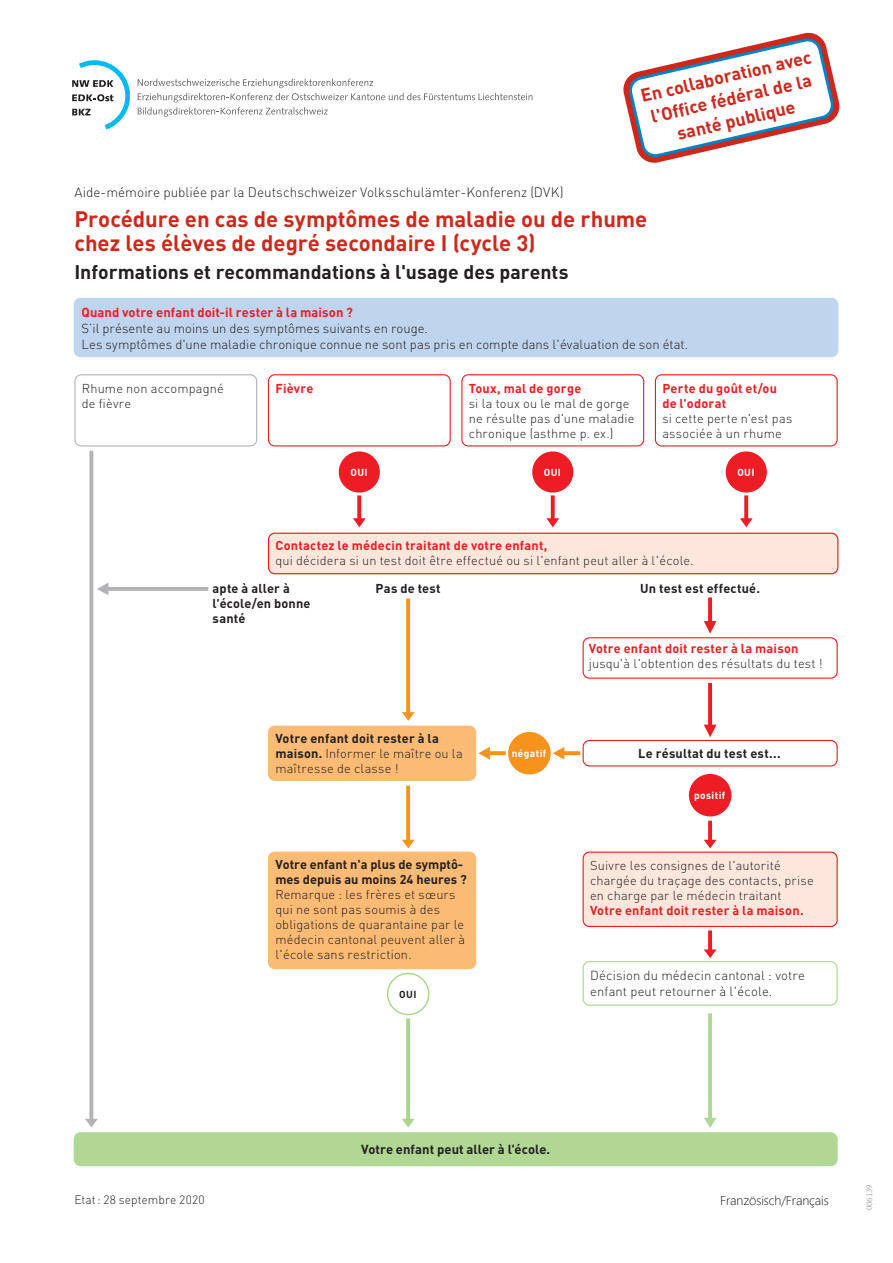
<style>
.page{position:relative;width:893px;height:1263px;background:#fff}
.page>*{position:absolute;margin:0;border:0;box-sizing:border-box;transform-origin:0 0}
.t1{font:700 22.2px/24px "DINOT";color:#ce281c}
.t2{font:700 19.5px "DINOT";color:#231f20}
.t3{font:700 18px/22.5px "DINOT";color:#ce281c;text-align:center}
.t4{font:300 13.5px "DINOT";color:#231f20}
.t5{font:300 13.05px/16px "DINOT";letter-spacing:.005em;color:#231f20}
.t6{font:700 13.05px "DINOT";letter-spacing:.005em;color:#ee1d23}
.t7{font:700 13.05px "DINOT";letter-spacing:.005em;color:#231f20}
.t8{font:300 12.75px/15px "DINOT";letter-spacing:.015em;color:#231f20}
.t9{font:700 12.75px/15px "DINOT";letter-spacing:.015em;color:#ee1d23}
.t10{font:700 12.75px/15px "DINOT";letter-spacing:.015em;color:#231f20}
.t11{font:300 12px "DINOT";letter-spacing:.01em;color:#231f20}
.t12{font:12px "Microsoft Jheng Hei UI Light";letter-spacing:-.01em;color:#231f20}
.t13{font:700 10.2px "DINOT";letter-spacing:.04em;color:#fff}
.t14{font:700 10.2px "DINOT";color:#231f20}
.t15{font:9px "Minion Pro";color:#a8a9ad}
.s1{font-weight:700}
</style>
<div class="page">
<svg style="left:72px;top:60px;width:460px;height:70px"></svg>
<div style="left:74px;top:298px;width:764px;height:58px;background:#bfd4ed;border-radius:6px"></div>
<div style="left:74px;top:298px;width:764px;height:59px;border:2px solid #bfd4ed;border-radius:6px"></div>
<div style="left:74px;top:1133px;width:763px;height:32px;background:#b0d793;border-radius:6px"></div>
<div style="left:74px;top:1132px;width:764px;height:34px;border:2px solid #b0d793;border-radius:6px"></div>
<div style="left:268px;top:374px;width:183px;height:72px;border:1px solid #ee1d23;border-radius:6px"></div>
<div style="left:461px;top:374px;width:183px;height:72px;border:1px solid #ee1d23;border-radius:6px"></div>
<div style="left:655px;top:374px;width:183px;height:72px;border:1px solid #ee1d23;border-radius:6px"></div>
<div style="left:268px;top:726px;width:208px;height:54px;background:#fcbb74;border-radius:6px"></div>
<div style="left:268px;top:725px;width:208px;height:56px;border:1px solid #fcbb74;border-radius:6px"></div>
<div style="left:268px;top:852px;width:208px;height:116px;background:#fcbb74;border-radius:6px"></div>
<div style="left:268px;top:851px;width:208px;height:118px;border:1px solid #fcbb74;border-radius:6px"></div>
<div style="left:583px;top:961px;width:255px;height:45px;border:1px solid #b0d793;border-radius:6px"></div>
<div style="left:583px;top:852px;width:254px;height:74px;background:#fde7dc;border-radius:6px"></div>
<div style="left:583px;top:851px;width:255px;height:76px;border:1px solid #ee1d23;border-radius:6px"></div>
<div style="left:583px;top:637px;width:255px;height:42px;border:1px solid #ee1d23;border-radius:6px"></div>
<div style="left:583px;top:740px;width:255px;height:26px;border:1px solid #ee1d23;border-radius:6px"></div>
<svg style="left:402px;top:598px;width:13px;height:123px"></svg>
<svg style="left:402px;top:786px;width:13px;height:62px"></svg>
<svg style="left:402px;top:1018px;width:13px;height:109px"></svg>
<div style="left:339px;top:451px;width:41px;height:42px;background:#ee1d23;border-radius:50%"></div>
<div style="left:532px;top:451px;width:41px;height:42px;background:#ee1d23;border-radius:50%"></div>
<div style="left:726px;top:451px;width:41px;height:42px;background:#ee1d23;border-radius:50%"></div>
<div style="left:690px;top:775px;width:41px;height:41px;background:#ee1d23;border-radius:50%"></div>
<div style="left:689px;top:774px;width:42px;height:42px;border:1px solid #ee1d23;border-radius:50%"></div>
<div style="left:509px;top:733px;width:41px;height:41px;background:#f7931d;border-radius:50%"></div>
<div style="left:508px;top:732px;width:43px;height:42px;border:1px solid #f7931d;border-radius:50%"></div>
<div style="left:74px;top:374px;width:183px;height:72px;border:1px solid #b2b3b7;border-radius:6px"></div>
<svg style="left:623px;top:32px;width:217px;height:131px"></svg>
<div style="left:268px;top:533px;width:570px;height:41px;background:#fde7dc;border-radius:6px"></div>
<div style="left:268px;top:533px;width:570px;height:41px;border:1px solid #ee1d23;border-radius:6px"></div>
<svg style="left:478px;top:747px;width:28px;height:13px"></svg>
<svg style="left:553px;top:747px;width:27px;height:13px"></svg>
<svg style="left:704px;top:597px;width:12px;height:37px"></svg>
<svg style="left:704px;top:683px;width:12px;height:54px"></svg>
<svg style="left:704px;top:821px;width:12px;height:27px"></svg>
<svg style="left:704px;top:930px;width:12px;height:28px"></svg>
<svg style="left:704px;top:1013px;width:12px;height:115px"></svg>
<div style="left:387px;top:973px;width:42px;height:42px;border:1px solid #aad489;border-radius:50%"></div>
<svg style="left:546px;top:495px;width:13px;height:32px"></svg>
<svg style="left:740px;top:495px;width:13px;height:32px"></svg>
<svg style="left:353px;top:495px;width:13px;height:32px"></svg>
<svg style="left:85px;top:451px;width:123px;height:676px"></svg>
<p class="t4" style="left:74px;top:183px;width:491px">Aide-mémoire publiée par la Deutschschweizer Volksschulämter-Konferenz (DVK)</p>
<h3 class="t3" style="left:638px;top:84px;width:176px;rotate:-13deg">En collaboration avec l'Offi ce fédéral de la santé publique</h3>
<h1 class="t1" style="left:74px;top:206px;width:574px">Procédure en cas de symptômes de maladie ou de rhume chez les élèves de degré secondaire I (cycle 3)</h1>
<h2 class="t2" style="left:74px;top:258px;width:496px">Informations et recommandations à l'usage des parents</h2>
<p class="t6" style="left:82px;top:303px;width:273px">Quand votre enfant doit-il rester à la maison ?</p>
<p class="t5" style="left:82px;top:320px;width:608px">S’il présente au moins un des symptômes suivants en rouge.<br>Les symptômes d'une maladie chronique connue ne sont pas pris en compte dans l'évaluation de son état.</p>
<p class="t8" style="left:82px;top:380px;width:143px">Rhume non accompagné de fièvre</p>
<p class="t9" style="left:275px;top:380px;width:40px">Fièvre</p>
<p class="t9" style="left:469px;top:380px;width:114px">Toux, mal de gorge</p>
<p class="t8" style="left:469px;top:395px;width:167px">si la toux ou le mal de gorge ne résulte pas d'une maladie chronique (asthme p. ex.)</p>
<p class="t9" style="left:662px;top:380px;width:116px">Perte du goût et/ou de l'odorat</p>
<p class="t8" style="left:662px;top:410px;width:131px">si cette perte n'est pas associée à un rhume</p>
<p class="t13" style="left:350px;top:465px;width:19px">OUI</p>
<p class="t13" style="left:544px;top:465px;width:19px">OUI</p>
<p class="t13" style="left:737px;top:465px;width:19px">OUI</p>
<p class="t9" style="left:275px;top:537px;width:273px">Contactez le médecin traitant de votre enfant,</p>
<p class="t8" style="left:275px;top:552px;width:420px">qui décidera si un test doit être effectué ou si l'enfant peut aller à l'école.</p>
<p class="t10" style="left:213px;top:581px;width:99px">apte à aller à l'école/en bonne santé</p>
<p class="t10" style="left:376px;top:581px;width:67px">Pas de test</p>
<p class="t10" style="left:640px;top:581px;width:121px">Un test est effectué.</p>
<p class="t8" style="left:275px;top:730px;width:189px"><span class="s1">Votre enfant doit rester à la maison.</span> Informer le maître ou la maîtresse de classe !</p>
<p class="t10" style="left:275px;top:856px;width:193px">Votre enfant n'a plus de symptô&shy;mes depuis au moins 24 heures ?</p>
<p class="t8" style="left:275px;top:886px;width:191px">Remarque : les frères et sœurs qui ne sont pas soumis à des obligations de quarantaine par le médecin cantonal peuvent aller à l'école sans restriction.</p>
<p class="t14" style="left:399px;top:987px;width:19px">OUI</p>
<p class="t13" style="left:512px;top:746px;width:36px">négatif</p>
<p class="t9" style="left:589px;top:641px;width:211px">Votre enfant doit rester à la maison</p>
<p class="t8" style="left:589px;top:655px;width:236px">jusqu'à l'obtention des résultats du test !</p>
<p class="t10" style="left:638px;top:745px;width:144px">Le résultat du test est...</p>
<p class="t13" style="left:694px;top:788px;width:33px">positif</p>
<p class="t8" style="left:590px;top:858px;width:225px">Suivre les consignes de l'autorité chargée du traçage des contacts, prise en charge par le médecin traitant</p>
<p class="t9" style="left:590px;top:903px;width:215px">Votre enfant doit rester à la maison.</p>
<p class="t5" style="left:590px;top:967px;width:216px">Décision du médecin cantonal : votre enfant peut retourner à l'école.</p>
<p class="t7" style="left:361px;top:1140px;width:191px">Votre enfant peut aller à l'école.</p>
<p class="t11" style="left:74px;top:1192px;width:132px">Etat: 28 septembre 2020</p>
<p class="t12" style="left:720px;top:1193px;width:110px">Französisch/Français</p>
<p class="t15" style="left:863px;top:1210px;width:27px;rotate:-90deg">006139</p>
</div>
